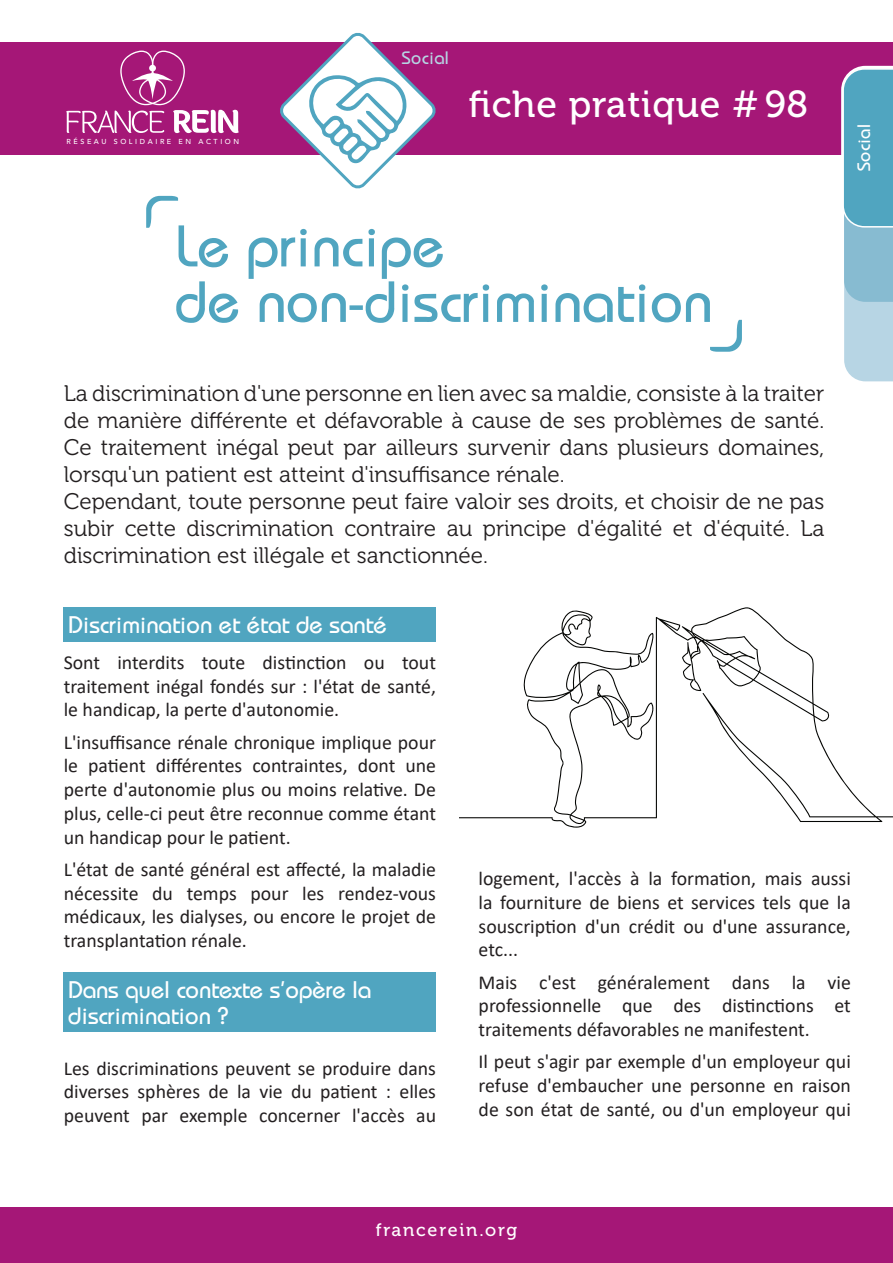
<style>
.page{position:relative;width:893px;height:1263px;background:#fff}
.page>*{position:absolute;margin:0;border:0;box-sizing:border-box;transform-origin:0 0}
.t1{font:58.5px "Bauhaus";color:#50a5c0}
.t2{font:37.5px "Museo 500";letter-spacing:.02em;color:#fff}
.t3{font:24px/25.5px "Bauhaus";color:#fff}
.t4{font:22.5px/27px "Museo 300";color:#231f20;text-align:justify}
.t5{font:19.8px/23.7px "Calibri";color:#231f20;text-align:justify}
.t6{font:18px "Museo 500";letter-spacing:.1em;color:#fff}
.t7{font:18px "Bauhaus";letter-spacing:.02em;color:#b7d5e4}
.t8{font:18px "Bauhaus";letter-spacing:.02em;color:#fff}
.t9{font:500 7.2px "Avenir";letter-spacing:.36em;color:#fff}
</style>
<div class="page">
<div style="left:0;top:43px;width:893px;height:112px;background:#a51777"></div>
<div style="left:0;top:1207px;width:893px;height:56px;background:#a51777"></div>
<svg style="left:841px;top:65px;width:52px;height:317px;background:#85bbd0"></svg>
<svg style="left:66px;top:51px;width:173px;height:82px"></svg>
<svg style="left:276px;top:33px;width:163px;height:156px"></svg>
<div style="left:64px;top:607px;width:372px;height:34px;background:#50a5c0"></div>
<div style="left:64px;top:972px;width:372px;height:60px;background:#50a5c0"></div>
<svg style="left:146px;top:196px;width:32px;height:32px"></svg>
<svg style="left:710px;top:320px;width:32px;height:32px"></svg>
<svg style="left:459px;top:607px;width:434px;height:221px"></svg>
<p class="t9" style="left:66px;top:135px;width:174px">RÉSEAU SOLIDAIRE EN ACTION</p>
<p class="t7" style="left:402px;top:46px;width:48px">Social</p>
<p class="t2" style="left:469px;top:84px;width:341px">fiche pratique # 98</p>
<p class="t1" style="left:175px;top:210px;width:272px">Le principe</p>
<p class="t1" style="left:175px;top:265px;width:539px">de non-discrimination</p>
<p class="t4" style="left:64px;top:380px;width:762px">La discrimination d'une personne en lien avec sa maldie, consiste à la traiter de manière différente et défavorable à cause de ses problèmes de santé.<br>Ce traitement inégal peut par ailleurs survenir dans plusieurs domaines, lorsqu'un patient est atteint d'insuffisance rénale.</p>
<p class="t4" style="left:64px;top:488px;width:762px">Cependant, toute personne peut faire valoir ses droits, et choisir de ne pas subir cette discrimination contraire au principe d'égalité et d'équité. La discrimination est illégale et sanctionnée.</p>
<p class="t3" style="left:68px;top:611px;width:320px">Discrimination et état de santé</p>
<p class="t8" style="left:853px;top:171px;width:48px;rotate:-90deg">Social</p>
<p class="t5" style="left:64px;top:650px;width:374px">Sont interdits toute distinction ou tout traitement inégal fondés sur : l'état de santé, le handicap, la perte d'autonomie.</p>
<p class="t5" style="left:64px;top:730px;width:374px">L'insuffisance rénale chronique implique pour le patient différentes contraintes, dont une perte d'autonomie plus ou moins relative. De plus, celle-ci peut être reconnue comme étant un handicap pour le patient.</p>
<p class="t5" style="left:64px;top:857px;width:374px">L'état de santé général est affecté, la maladie nécessite du temps pour les rendez-vous médicaux, les dialyses, ou encore le projet de transplantation rénale.</p>
<p class="t3" style="left:68px;top:976px;width:305px">Dans quel contexte s'opère la discrimination ?</p>
<p class="t5" style="left:64px;top:1055px;width:374px">Les discriminations peuvent se produire dans diverses sphères de la vie du patient : elles peuvent par exemple concerner l'accès au</p>
<p class="t5" style="left:479px;top:866px;width:374px">logement, l'accès à la formation, mais aussi la fourniture de biens et services tels que la souscription d'un crédit ou d'une assurance, etc...</p>
<p class="t5" style="left:479px;top:970px;width:374px">Mais c'est généralement dans la vie professionnelle que des distinctions et traitements défavorables ne manifestent.</p>
<p class="t5" style="left:479px;top:1049px;width:374px">Il peut s'agir par exemple d'un employeur qui refuse d'embaucher une personne en raison de son état de santé, ou d'un employeur qui</p>
<p class="t6" style="left:376px;top:1219px;width:143px">francerein.org</p>
</div>
